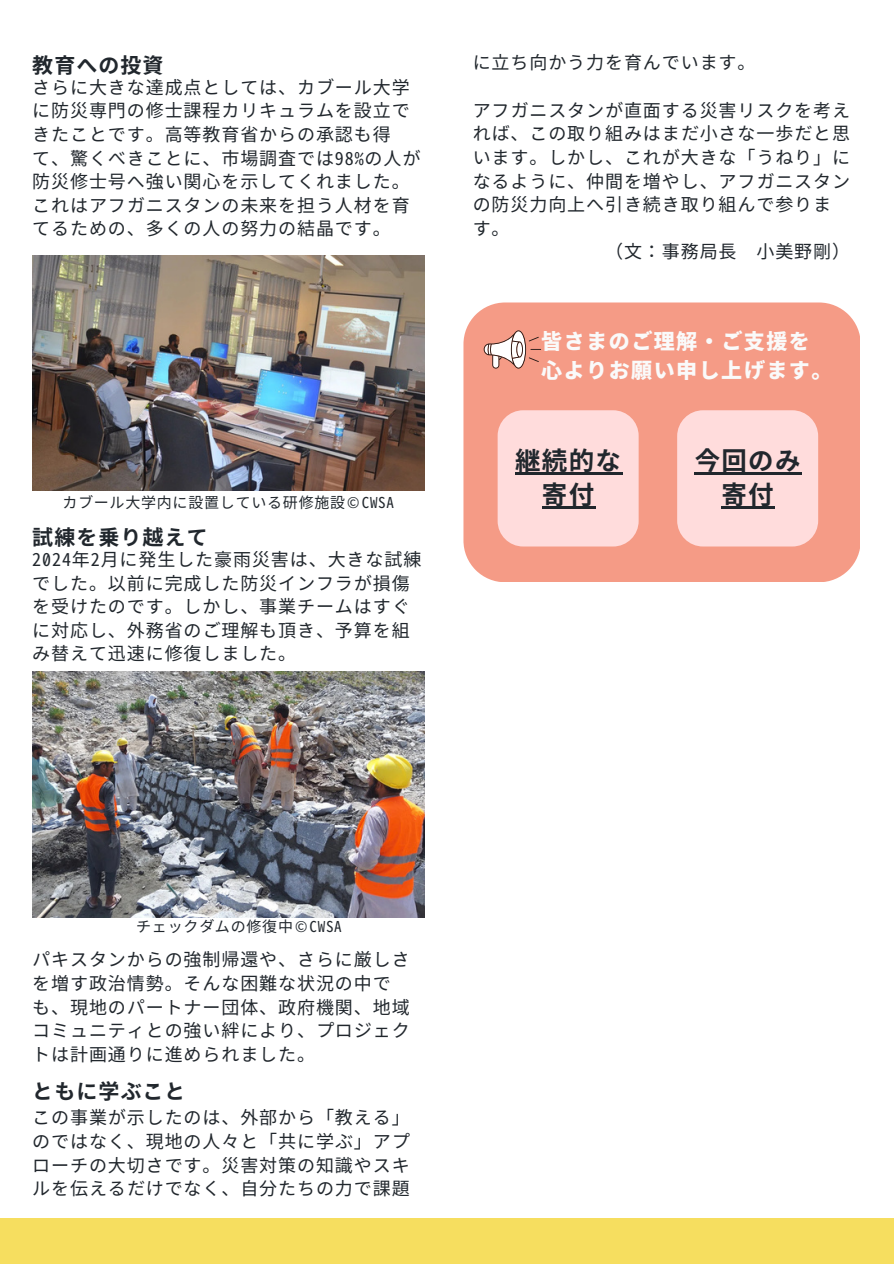
<style>
.page{position:relative;width:894px;height:1264px;background:#fff}
.page>*{position:absolute;margin:0;border:0;box-sizing:border-box;transform-origin:0 0}
.t1{font:25.5px/33.8px "Gen Ei Gothic M B";letter-spacing:.05em;color:#21272d;text-align:center}
.t2{font:21px/29.2px "Gen Ei Gothic M H";letter-spacing:.07em;color:#fafafa}
.t3{font:21px "Gen Ei Gothic M B";letter-spacing:.05em;color:#21272d}
.t4{font:18px/23.7px "Gen Ei Gothic M R";letter-spacing:.05em;color:#21272d}
.t5{font:15px "Gen Ei Gothic M R";letter-spacing:.05em;color:#21272d}
</style>
<div class="page">
<div style="left:0;top:1218px;width:893px;height:45px;background:#f6de5f"></div>
<div style="left:463px;top:302px;width:397px;height:280px;background:#f59b86"></div>
<div style="left:497px;top:410px;width:141px;height:136px;background:#ffdcdc;border-radius:25px"></div>
<hr style="left:515px;top:472px;width:107px;height:2px;background:#21272d">
<hr style="left:542px;top:506px;width:53px;height:2px;background:#21272d">
<svg style="left:483px;top:330px;width:58px;height:38px"></svg>
<div style="left:677px;top:410px;width:141px;height:136px;background:#ffdcdc;border-radius:26px"></div>
<hr style="left:694px;top:472px;width:107px;height:2px;background:#21272d">
<hr style="left:721px;top:506px;width:53px;height:2px;background:#21272d">
<img style="left:32px;top:256px;width:392px;height:235px">
<img style="left:32px;top:671px;width:392px;height:246px">
<h4 class="t3" style="left:32px;top:51px;width:133px">教育への投資</h4>
<p class="t4" style="left:32px;top:76px;width:389px">さらに大きな達成点としては、カブール大学に防災専門の修士課程カリキュラムを設立できたことです。高等教育省からの承認も得<br>て、驚くべきことに、市場調査では98%の人が防災修士号へ強い関心を示してくれました。これはアフガニスタンの未来を担う人材を育てるための、多くの人の努力の結晶です。</p>
<p class="t5" style="left:62px;top:492px;width:333px">カブール大学内に設置している研修施設©CWSA</p>
<h4 class="t3" style="left:32px;top:523px;width:177px">試練を乗り越えて</h4>
<h4 class="t4" style="left:32px;top:548px;width:390px">2024年2月に発生した豪雨災害は、大きな試練でした。以前に完成した防災インフラが損傷を受けたのです。しかし、事業チームはすぐに対応し、外務省のご理解も頂き、予算を組み替えて迅速に修復しました。</h4>
<p class="t4" style="left:472px;top:52px;width:284px">に立ち向かう力を育んでいます。</p>
<h3 class="t4" style="left:472px;top:99px;width:379px">アフガニスタンが直面する災害リスクを考え</h3>
<h3 class="t4" style="left:472px;top:123px;width:379px">れば、この取り組みはまだ小さな一歩だと思</h3>
<h3 class="t4" style="left:472px;top:146px;width:379px">います。しかし、これが大きな「うねり」に</h3>
<h3 class="t4" style="left:472px;top:170px;width:379px">なるように、仲間を増やし、アフガニスタン</h3>
<h3 class="t4" style="left:472px;top:194px;width:360px">の防災力向上へ引き続き取り組んで参りま</h3>
<h3 class="t4" style="left:472px;top:217px;width:38px">す。</h3>
<h3 class="t4" style="left:605px;top:241px;width:246px">（文：事務局長 小美野剛）</h3>
<p class="t2" style="left:541px;top:327px;width:292px">皆さまのご理解・ご支援を心よりお願い申し上げます。</p>
<h3 class="t1" style="left:515px;top:445px;width:107px">継続的な寄付</h3>
<h4 class="t1" style="left:694px;top:445px;width:107px">今回のみ寄付</h4>
<p class="t5" style="left:136px;top:917px;width:207px">チェックダムの修復中©CWSA</p>
<h2 class="t4" style="left:32px;top:948px;width:379px">パキスタンからの強制帰還や、さらに厳しさを増す政治情勢。そんな困難な状況の中でも、現地のパートナー団体、政府機関、地域コミュニティとの強い絆により、プロジェクトは計画通りに進められました。</h2>
<h1 class="t3" style="left:32px;top:1077px;width:155px">ともに学ぶこと</h1>
<h1 class="t4" style="left:32px;top:1106px;width:379px;text-align:justify">この事業が示したのは、外部から「教える」のではなく、現地の人々と「共に学ぶ」アプローチの大切さです。災害対策の知識やスキルを伝えるだけでなく、自分たちの力で課題</h1>
</div>
